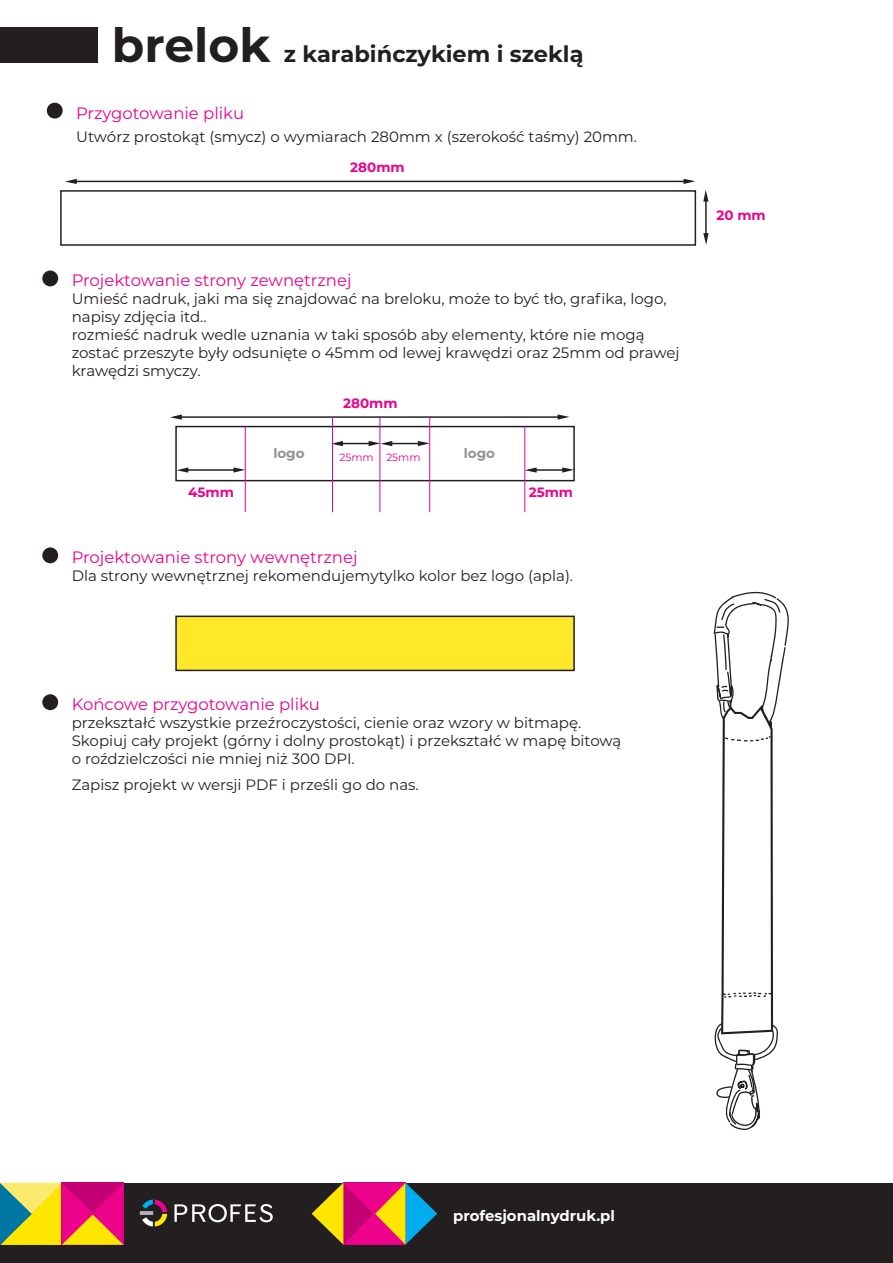
<style>
.page{position:relative;width:893px;height:1263px;background:#fff}
.page>*{position:absolute;margin:0;border:0;box-sizing:border-box;transform-origin:0 0}
.t1{font:700 22.5px "Montserrat";color:#231f20}
.t2{font:16.5px "Montserrat";color:#ed028c}
.t3{font:15px/18px "Montserrat";color:#231f20}
.t4{font:700 14.85px "Montserrat";color:#fff}
.t5{font:700 13.5px "Montserrat";color:#ed028c}
.t6{font:700 13.5px "Montserrat";color:#909293}
.t7{font:10.5px "Montserrat";color:#ed028c}
.s1{font-size:47.25px}
</style>
<div class="page">
<svg style="left:714px;top:591px;width:75px;height:539px"></svg>
<div style="left:0;top:27px;width:97px;height:35px;background:#231f20"></div>
<div style="left:60px;top:190px;width:636px;height:56px;border:2px solid #231f20"></div>
<hr style="left:71px;top:181px;width:615px;height:1px;background:#231f20">
<hr style="left:705px;top:196px;width:2px;height:42px;background:#231f20">
<svg style="left:703px;top:190px;width:5px;height:12px"></svg>
<svg style="left:683px;top:179px;width:12px;height:5px"></svg>
<svg style="left:65px;top:179px;width:12px;height:5px"></svg>
<svg style="left:703px;top:233px;width:5px;height:12px"></svg>
<div style="left:175px;top:426px;width:400px;height:55px;border:2px solid #231f20"></div>
<div style="left:175px;top:616px;width:400px;height:55px;background:#ffe729;border:2px solid #231f20"></div>
<hr style="left:176px;top:416px;width:386px;height:2px;background:#231f20">
<svg style="left:558px;top:414px;width:11px;height:6px"></svg>
<svg style="left:170px;top:414px;width:12px;height:6px"></svg>
<hr style="left:389px;top:443px;width:33px;height:1px;background:#231f20">
<svg style="left:418px;top:441px;width:11px;height:5px"></svg>
<hr style="left:339px;top:443px;width:34px;height:1px;background:#231f20">
<svg style="left:331px;top:441px;width:12px;height:5px"></svg>
<svg style="left:369px;top:441px;width:23px;height:5px"></svg>
<hr style="left:533px;top:469px;width:34px;height:2px;background:#231f20">
<svg style="left:525px;top:467px;width:12px;height:6px"></svg>
<svg style="left:562px;top:467px;width:12px;height:6px"></svg>
<hr style="left:183px;top:469px;width:53px;height:2px;background:#231f20">
<svg style="left:177px;top:467px;width:11px;height:6px"></svg>
<svg style="left:233px;top:467px;width:12px;height:6px"></svg>
<div style="left:47px;top:103px;width:16px;height:16px;background:#231f20;border-radius:50%"></div>
<div style="left:42px;top:270px;width:16px;height:16px;background:#231f20;border-radius:50%"></div>
<div style="left:42px;top:547px;width:16px;height:16px;background:#231f20;border-radius:50%"></div>
<div style="left:42px;top:694px;width:16px;height:16px;background:#231f20;border-radius:50%"></div>
<hr style="left:245px;top:427px;width:1px;height:85px;background:#ed028c">
<hr style="left:524px;top:427px;width:1px;height:85px;background:#ed028c">
<hr style="left:429px;top:417px;width:1px;height:95px;background:#ed028c">
<hr style="left:380px;top:417px;width:1px;height:95px;background:#ed028c">
<hr style="left:332px;top:417px;width:1px;height:95px;background:#ed028c">
<div style="left:0;top:1183px;width:893px;height:80px;background:#231f20"></div>
<svg style="left:174px;top:1204px;width:99px;height:18px"></svg>
<svg style="left:140px;top:1199px;width:27px;height:27px"></svg>
<svg style="left:0;top:1183px;width:124px;height:62px;background:#d17f55"></svg>
<svg style="left:312px;top:1183px;width:125px;height:62px"></svg>
<h1 class="t1" style="left:112px;top:38px;width:473px"><span class="s1">brelok</span> z karabińczykiem i szeklą</h1>
<p class="t2" style="left:76px;top:101px;width:169px">Przygotowanie pliku</p>
<p class="t3" style="left:76px;top:127px;width:562px">Utwórz prostokąt (smycz) o wymiarach 280mm x (szerokość taśmy) 20mm.</p>
<p class="t5" style="left:350px;top:157px;width:56px">280mm</p>
<p class="t2" style="left:72px;top:269px;width:281px">Projektowanie strony zewnętrznej</p>
<p class="t3" style="left:72px;top:290px;width:609px">Umieść nadruk, jaki ma się znajdować na breloku, może to być tło, grafika, logo, napisy zdjęcia itd..<br>rozmieść nadruk wedle uznania w taki sposób aby elementy, które nie mogą zostać przeszyte były odsunięte o 45mm od lewej krawędzi oraz 25mm od prawej krawędzi smyczy.</p>
<p class="t5" style="left:343px;top:393px;width:56px">280mm</p>
<p class="t6" style="left:273px;top:443px;width:33px">logo</p>
<p class="t6" style="left:464px;top:443px;width:33px">logo</p>
<p class="t7" style="left:339px;top:450px;width:83px">25mm 25mm</p>
<p class="t5" style="left:188px;top:483px;width:47px">45mm</p>
<p class="t5" style="left:529px;top:483px;width:46px">25mm</p>
<p class="t2" style="left:72px;top:546px;width:287px">Projektowanie strony wewnętrznej</p>
<p class="t3" style="left:72px;top:566px;width:503px">Dla strony wewnętrznej rekomendujemytylko kolor bez logo (apla).</p>
<p class="t5" style="left:717px;top:206px;width:51px">20 mm</p>
<p class="t2" style="left:72px;top:693px;width:250px">Końcowe przygotowanie pliku</p>
<p class="t3" style="left:72px;top:713px;width:551px">przekształć wszystkie przeźroczystości, cienie oraz wzory w bitmapę.<br>Skopiuj cały projekt (górny i dolny prostokąt) i przekształć w mapę bitową o roździelczości nie mniej niż 300 DPI.</p>
<p class="t3" style="left:72px;top:775px;width:349px">Zapisz projekt w wersji PDF i prześli go do nas.</p>
<p class="t4" style="left:453px;top:1205px;width:163px">profesjonalnydruk.pl</p>
</div>
